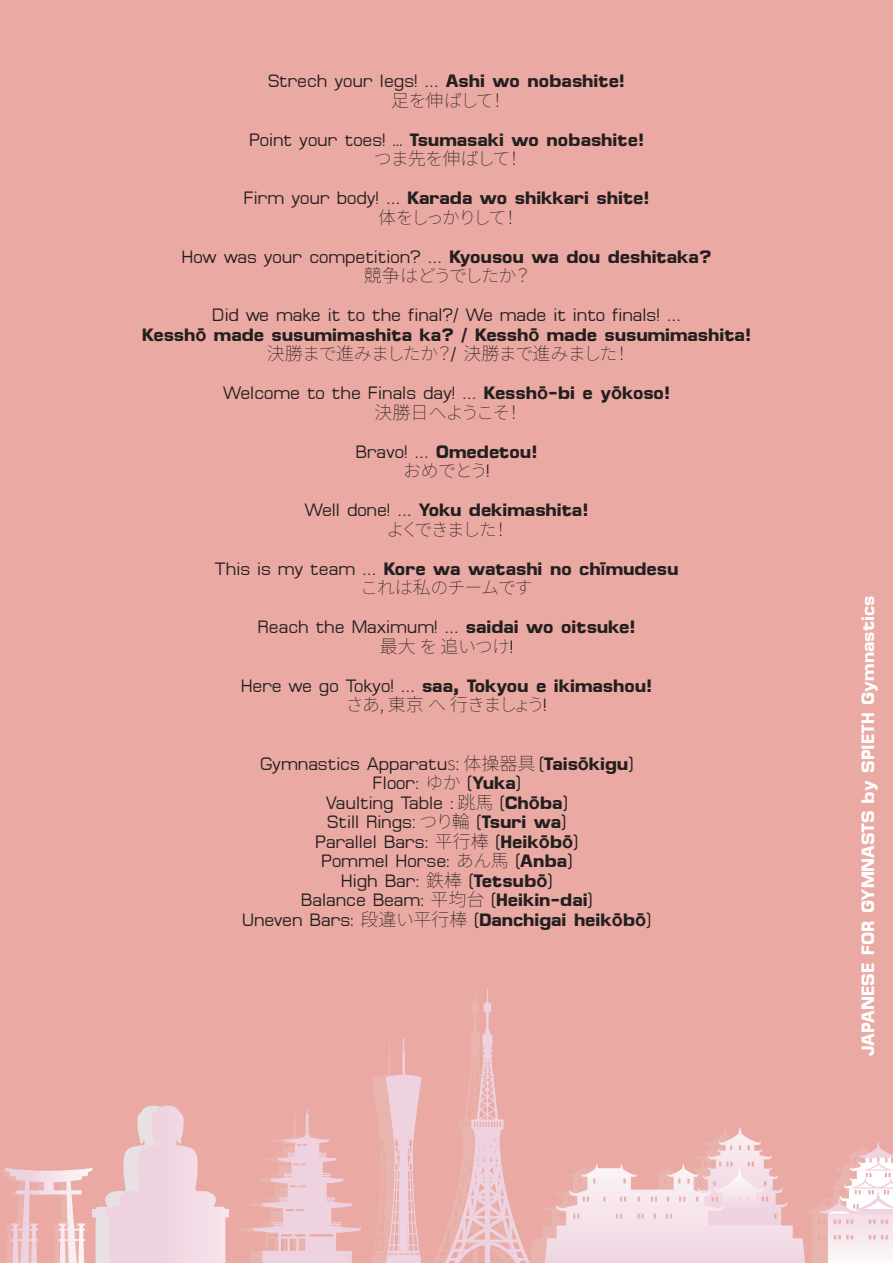
<style>
.page{position:relative;width:893px;height:1263px;background:#eaa9a2}
.page>*{position:absolute;margin:0;border:0;box-sizing:border-box;transform-origin:0 0}
.t1{font:18px "Micro FLF";color:#231f20}
.t2{font:700 18px "Micro FLF";color:#231f20}
.t3{font:200 18px "Source Han Sans JP";letter-spacing:-.065em;color:#231f20}
.t4{font:700 18px "Micro FLF";color:#fff}
.t5{font:200 18px "Source Han Sans JP";letter-spacing:-.04em;color:#231f20}
.t6{font:200 18px "Source Han Sans JP";letter-spacing:-.105em;color:#231f20}
.t7{font:200 18px "Source Han Sans JP";letter-spacing:-.145em;color:#231f20}
.t8{font:200 18px "Source Han Sans JP";letter-spacing:-.045em;color:#231f20}
.t9{font:200 18px "Source Han Sans JP";letter-spacing:-.12em;color:#231f20}
.s1{font-weight:700}
.s2{font-weight:400}
.s3{font-family:"Arial"}
.s4{font-family:"Micro FLF";font-weight:400}
.s5{font-family:"Arial";font-weight:700}
.s6{font-family:"Source Han Sans JP";font-weight:200}
</style>
<div class="page">
<svg style="left:0;top:1105px;width:361px;height:158px"></svg>
<svg style="left:372px;top:989px;width:521px;height:274px"></svg>
<p class="t1" style="left:268px;top:71px;width:358px">Strech your legs! … <span class="s1">Ashi wo nobashite!</span></p>
<p class="t3" style="left:391px;top:90px;width:117px">足を伸ばして！</p>
<p class="t2" style="left:249px;top:129px;width:396px"><span class="s2">Point your toes! ...</span> Tsumasaki wo nobashite!</p>
<p class="t3" style="left:374px;top:148px;width:151px">つま先を伸ばして！</p>
<p class="t2" style="left:243px;top:188px;width:408px"><span class="s2">Firm your body! …</span> Karada wo shikkari shite!</p>
<p class="t7" style="left:378px;top:207px;width:143px">体をしっかりして！</p>
<p class="t1" style="left:182px;top:247px;width:531px">How was your competition? … <span class="s1">Kyousou wa dou deshitaka?</span></p>
<p class="t3" style="left:364px;top:265px;width:169px">競争はどうでしたか？</p>
<p class="t1" style="left:212px;top:305px;width:471px">Did we make it to the final?/ We made it into finals! …</p>
<p class="t2" style="left:142px;top:324px;width:610px">Kessh<span class="s3">ō</span> made susumimashita ka? / Kessh<span class="s3">ō</span> made susumimashita!</p>
<p class="t5" style="left:267px;top:343px;width:365px">決勝まで進みましたか？<span class="s4">/</span> 決勝まで進みました！</p>
<p class="t1" style="left:223px;top:383px;width:449px">Welcome to the Finals day! … <span class="s1">Kessh</span><span class="s5">ō</span><span class="s1">-bi e y</span><span class="s5">ō</span><span class="s1">koso!</span></p>
<p class="t8" style="left:375px;top:402px;width:150px">決勝日へようこそ！</p>
<p class="t2" style="left:356px;top:441px;width:183px"><span class="s2">Bravo! …</span> Omedetou!</p>
<p class="t3" style="left:403px;top:460px;width:88px">おめでとう<span class="s4">!</span></p>
<p class="t2" style="left:305px;top:500px;width:285px"><span class="s2">Well done! …</span> Yoku dekimashita!</p>
<p class="t9" style="left:386px;top:519px;width:125px">よくできました！</p>
<p class="t2" style="left:214px;top:558px;width:465px"><span class="s2">This is my team …</span> Kore wa watashi no ch<span class="s3">ī</span>mudesu</p>
<p class="t3" style="left:360px;top:577px;width:174px">これは私のチームです</p>
<p class="t1" style="left:258px;top:617px;width:379px">Reach the Maximum! … <span class="s1">saidai wo oitsuke!</span></p>
<p class="t3" style="left:380px;top:636px;width:135px">最大 を 追いつけ<span class="s4">!</span></p>
<p class="t2" style="left:241px;top:675px;width:413px"><span class="s2">Here we go Tokyo! …</span> saa, Tokyou e ikimashou!</p>
<p class="t6" style="left:346px;top:694px;width:202px">さあ, 東京 へ 行きましょう<span class="s4">!</span></p>
<p class="t1" style="left:260px;top:754px;width:374px">Gymnastics Apparatu<span class="s6">s: 体操器具</span> (<span class="s1">Tais</span><span class="s5">ō</span><span class="s1">kigu</span>)</p>
<p class="t1" style="left:373px;top:773px;width:149px">Floor: <span class="s6">ゆか</span> (<span class="s1">Yuka</span>)</p>
<p class="t1" style="left:326px;top:793px;width:243px">Vaulting Table : <span class="s6">跳馬</span> (<span class="s1">Ch</span><span class="s5">ō</span><span class="s1">ba</span>)</p>
<p class="t1" style="left:327px;top:812px;width:240px">Still Rings<span class="s6">: つり輪</span> (<span class="s1">Tsuri wa</span>)</p>
<p class="t1" style="left:315px;top:832px;width:264px">Parallel Bars: <span class="s6">平行棒</span> (<span class="s1">Heik</span><span class="s5">ō</span><span class="s1">b</span><span class="s5">ō</span>)</p>
<p class="t1" style="left:321px;top:851px;width:252px">Pommel Horse: <span class="s6">あん馬</span> (<span class="s1">Anba</span>)</p>
<p class="t1" style="left:341px;top:871px;width:213px">High Bar: <span class="s6">鉄棒</span> (<span class="s1">Tetsub</span><span class="s5">ō</span>)</p>
<p class="t1" style="left:301px;top:890px;width:293px">Balance Beam: <span class="s6">平均台</span> (<span class="s1">Heikin-dai</span>)</p>
<p class="t2" style="left:242px;top:909px;width:410px"><span class="s2">Uneven Bars:</span> <span class="s6">段違い平行棒</span> <span class="s2">(</span>Danchigai heik<span class="s3">ō</span>b<span class="s3">ō</span><span class="s2">)</span></p>
<p class="t4" style="left:858px;top:1056px;width:462px;rotate:-90deg">JAPANESE FOR GYMNASTS by SPIETH Gymnastics</p>
</div>
